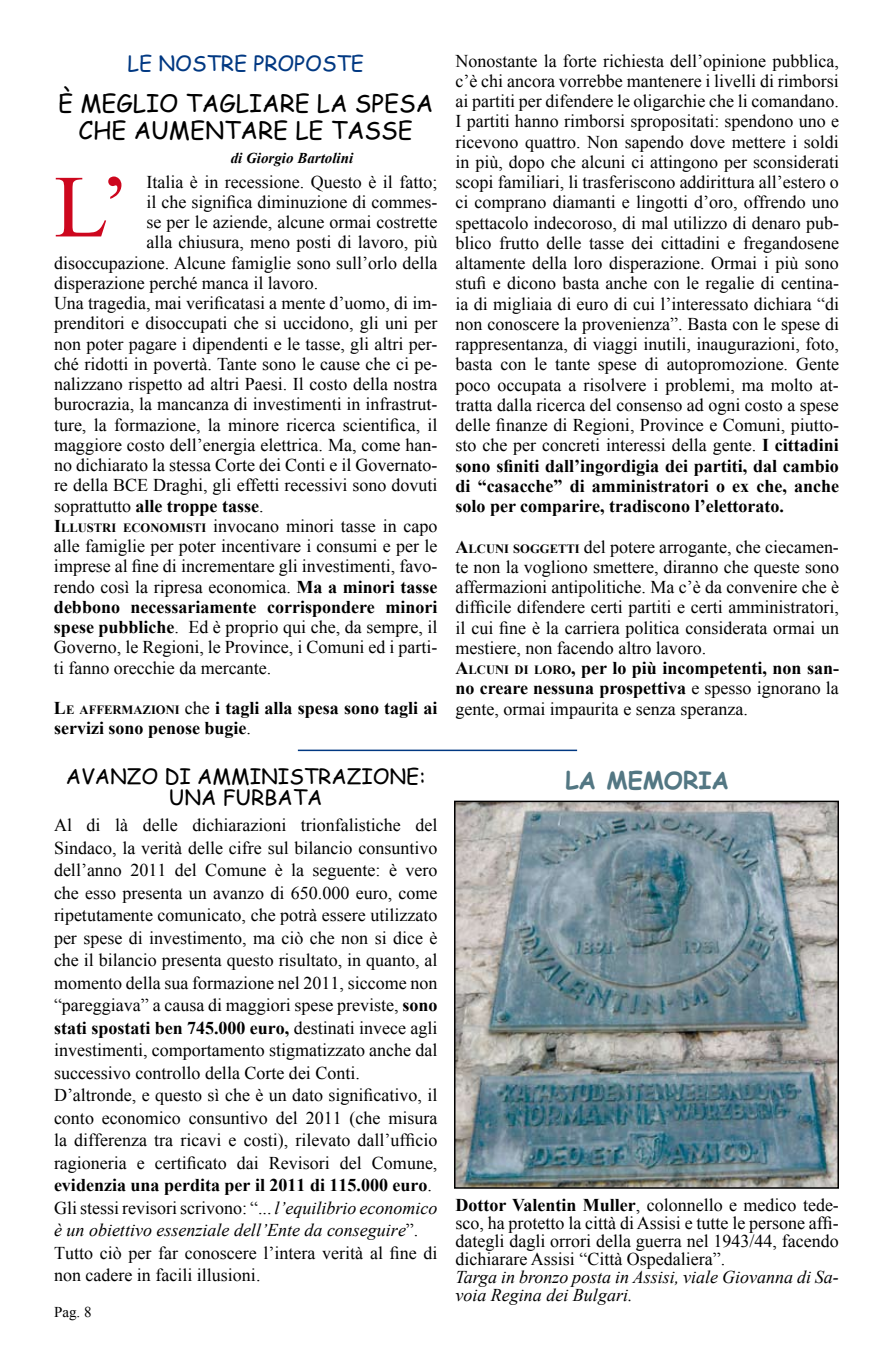
<style>
.page{position:relative;width:893px;height:1361px;background:#fff}
.page>*{position:absolute;margin:0;border:0;box-sizing:border-box;transform-origin:0 0}
.t1{font:88.5px "Times New Roman";color:#cd071e}
.t2{font:24px/27px "Comic Sans MS";color:#000;text-align:center}
.t3{font:700 24px "Comic Sans MS";color:#537783}
.t4{font:21px/21px "Comic Sans MS";color:#000;text-align:center}
.t5{font:21px "Comic Sans MS";color:#003882}
.t6{font:18px/20.2px "Times New Roman";color:#000;text-align:justify}
.t7{font:700 18px/20.2px "Times New Roman";color:#000}
.t8{font:italic 18px/18px "Times New Roman";color:#000}
.t9{font:italic 700 15px "Times New Roman";color:#000}
.t10{font:15px "Times New Roman";color:#000}
.s1{font-weight:400}
.s2{font-weight:700}
.s3{font-weight:700;font-size:12.6px}
.s4{font-style:inherit}
.s5{font-size:12.6px}
.s6{font-style:italic}
</style>
<div class="page">
<img style="left:457px;top:803px;width:379px;height:382px">
<div style="left:454px;top:800px;width:385px;height:388px;border:2px solid #000"></div>
<hr style="left:298px;top:749px;width:279px;height:2px;background:#003882">
<p class="t5" style="left:128px;top:48px;width:238px">LE NOSTRE PROPOSTE</p>
<h2 class="t2" style="left:58px;top:89px;width:376px">È MEGLIO TAGLIARE LA SPESA<br>CHE AUMENTARE LE TASSE</h2>
<p class="t6" style="left:146px;top:171px;width:292px">Italia è in recessione. Questo è il fatto;</p>
<p class="t6" style="left:146px;top:191px;width:292px">il che significa diminuzione di commes-</p>
<p class="t6" style="left:146px;top:212px;width:292px">se per le aziende, alcune ormai costrette</p>
<p class="t6" style="left:146px;top:232px;width:293px">alla chiusura, meno posti di lavoro, più</p>
<p class="t6" style="left:54px;top:252px;width:385px">disoccupazione. Alcune famiglie sono sull’orlo della</p>
<p class="t6" style="left:54px;top:272px;width:266px">disperazione perché manca il lavoro.</p>
<p class="t6" style="left:54px;top:293px;width:385px">Una tragedia, mai verificatasi a mente d’uomo, di im-</p>
<p class="t6" style="left:54px;top:313px;width:385px">prenditori e disoccupati che si uccidono, gli uni per</p>
<p class="t6" style="left:54px;top:333px;width:385px">non poter pagare i dipendenti e le tasse, gli altri per-</p>
<p class="t6" style="left:54px;top:353px;width:385px">ché ridotti in povertà. Tante sono le cause che ci pe-</p>
<p class="t6" style="left:54px;top:374px;width:385px">nalizzano rispetto ad altri Paesi. Il costo della nostra</p>
<p class="t6" style="left:54px;top:394px;width:385px">burocrazia, la mancanza di investimenti in infrastrut-</p>
<p class="t6" style="left:54px;top:414px;width:385px">ture, la formazione, la minore ricerca scientifica, il</p>
<p class="t6" style="left:54px;top:434px;width:385px">maggiore costo dell’energia elettrica. Ma, come han-</p>
<p class="t6" style="left:54px;top:455px;width:385px">no dichiarato la stessa Corte dei Conti e il Governato-</p>
<p class="t6" style="left:54px;top:475px;width:385px">re della BCE Draghi, gli effetti recessivi sono dovuti</p>
<p class="t7" style="left:54px;top:495px;width:211px"><span class="s1">soprattutto</span> alle troppe tasse<span class="s1">.</span></p>
<p class="t6" style="left:54px;top:515px;width:385px"><span class="s2">I</span><span class="s3">LLUSTRI ECONOMISTI</span> invocano minori tasse in capo</p>
<p class="t6" style="left:54px;top:536px;width:385px">alle famiglie per poter incentivare i consumi e per le</p>
<p class="t6" style="left:54px;top:556px;width:385px">imprese al fine di incrementare gli investimenti, favo-</p>
<p class="t6" style="left:54px;top:576px;width:385px">rendo così la ripresa economica. <span class="s2">Ma a minori tasse</span></p>
<p class="t7" style="left:54px;top:596px;width:385px">debbono necessariamente corrispondere minori</p>
<p class="t6" style="left:54px;top:617px;width:385px"><span class="s2">spese pubbliche</span>. Ed è proprio qui che, da sempre, il</p>
<p class="t6" style="left:54px;top:637px;width:385px">Governo, le Regioni, le Province, i Comuni ed i parti-</p>
<p class="t6" style="left:54px;top:657px;width:219px">ti fanno orecchie da mercante.</p>
<p class="t7" style="left:54px;top:697px;width:385px"><span class="s4">L</span><span class="s5">E AFFERMAZIONI</span> <span class="s1">che</span> i tagli alla spesa sono tagli ai servizi sono penose bugie<span class="s1">.</span></p>
<p class="t9" style="left:231px;top:147px;width:124px">di Giorgio Bartolini</p>
<h1 class="t1" style="left:54px;top:147px;width:77px">L’</h1>
<p class="t4" style="left:66px;top:765px;width:361px">AVANZO DI AMMINISTRAZIONE:<br>UNA FURBATA</p>
<p class="t6" style="left:54px;top:814px;width:385px;line-height:22.5px;text-align:left">Al di là delle dichiarazioni trionfalistiche del Sindaco, la verità delle cifre sul bilancio consuntivo dell’anno 2011 del Comune è la seguente: è vero che esso presenta un avanzo di 650.000 euro, come ripetutamente comunicato, che potrà essere utilizzato per spese di investimento, ma ciò che non si dice è che il bilancio presenta questo risultato, in quanto, al momento della sua formazione nel 2011, siccome non “pareggiava” a causa di maggiori spese previste, <span class="s2">sono stati spostati ben 745.000 euro,</span> destinati invece agli investimenti, comportamento stigmatizzato anche dal successivo controllo della Corte dei Conti.<br>D’altronde, e questo sì che è un dato significativo, il conto economico consuntivo del 2011 (che misura la differenza tra ricavi e costi), rilevato dall’ufficio ragioneria e certificato dai Revisori del Comune, <span class="s2">evidenzia una perdita per il 2011 di 115.000 euro</span>.<br>Gli stessi revisori scrivono: “... <span class="s6">l’equilibrio economico è un obiettivo essenziale dell’Ente da conseguire</span>”.<br>Tutto ciò per far conoscere l’intera verità al fine di non cadere in facili illusioni.</p>
<p class="t10" style="left:54px;top:1302px;width:39px">Pag. 8</p>
<p class="t6" style="left:455px;top:50px;width:385px">Nonostante la forte richiesta dell’opinione pubblica, c’è chi ancora vorrebbe mantenere i livelli di rimborsi ai partiti per difendere le oligarchie che li comandano.<br>I partiti hanno rimborsi spropositati: spendono uno e ricevono quattro. Non sapendo dove mettere i soldi in più, dopo che alcuni ci attingono per sconsiderati scopi familiari, li trasferiscono addirittura all’estero o ci comprano diamanti e lingotti d’oro, offrendo uno spettacolo indecoroso, di mal utilizzo di denaro pub&shy;blico frutto delle tasse dei cittadini e fregandosene altamente della loro disperazione. Ormai i più sono stufi e dicono basta anche con le regalie di centina&shy;ia di migliaia di euro di cui l’interessato dichiara “di non conoscere la provenienza”. Basta con le spese di rappresentanza, di viaggi inutili, inaugurazioni, foto, basta con le tante spese di autopromozione. Gente poco occupata a risolvere i problemi, ma molto at&shy;tratta dalla ricerca del consenso ad ogni costo a spese delle finanze di Regioni, Province e Comuni, piutto&shy;sto che per concreti interessi della gente. <span class="s2">I cittadini sono sfiniti dall’ingordigia dei partiti, dal cambio di “casacche” di amministratori o ex che, anche solo per comparire, tradiscono l’elettorato.</span></p>
<p class="t6" style="left:455px;top:536px;width:385px;text-align:left"><span class="s2">A</span><span class="s3">LCUNI SOGGETTI</span> del potere arrogante, che ciecamen&shy;te non la vogliono smettere, diranno che queste sono affermazioni antipolitiche. Ma c’è da convenire che è difficile difendere certi partiti e certi amministratori, il cui fine è la carriera politica considerata ormai un mestiere, non facendo altro lavoro.<br><span class="s2">A</span><span class="s3">LCUNI DI LORO</span><span class="s2">, per lo più incompetenti, non san&shy;no creare nessuna prospettiva</span> e spesso ignorano la gente, ormai impaurita e senza speranza.</p>
<h2 class="t3" style="left:565px;top:762px;width:165px">LA MEMORIA</h2>
<p class="t6" style="left:455px;top:1195px;width:385px;line-height:18px"><span class="s2">Dottor Valentin Muller</span>, colonnello e medico tede&shy;sco, ha protetto la città di Assisi e tutte le persone affi&shy;dategli dagli orrori della guerra nel 1943/44, facendo dichiarare Assisi “Città Ospedaliera”.</p>
<p class="t8" style="left:455px;top:1267px;width:385px">Targa in bronzo posta in Assisi, viale Giovanna di Sa&shy;voia Regina dei Bulgari.</p>
</div>
